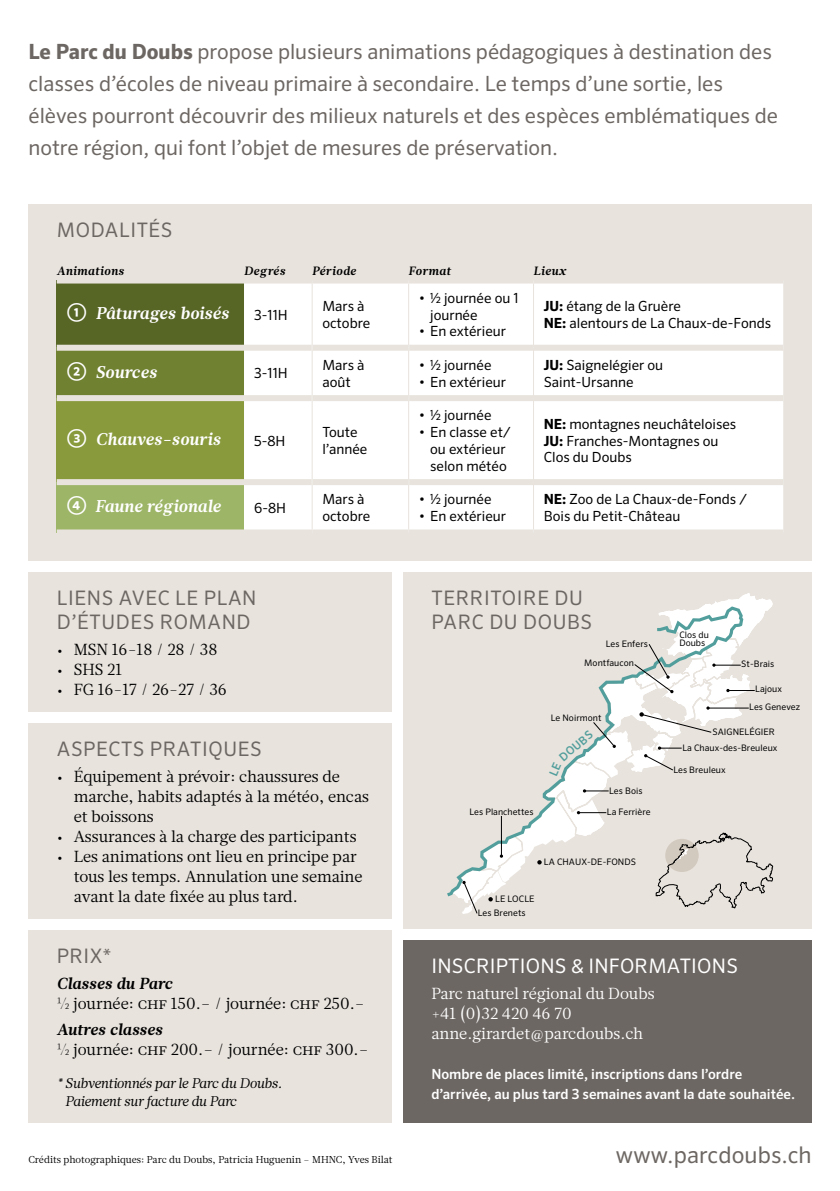
<style>
.page{position:relative;width:840px;height:1191px;background:#fff}
.page>*{position:absolute;margin:0;border:0;box-sizing:border-box;transform-origin:0 0}
.t1{font:23px "Sero OT";letter-spacing:.005em;color:#6d6763}
.t2{font:21px/32px "Sero OT";color:#6d6763}
.t3{font:20px/24px "Sero OT";letter-spacing:.03em;color:#6d6763}
.t4{font:20px "Sero OT";letter-spacing:.01em;color:#fff}
.t5{font:italic 700 17px "Glosa Text";letter-spacing:.015em;color:#fff}
.t6{font:16px/20px "Glosa Text";color:#000}
.t7{font:16px/20px "Glosa Text";color:#fff}
.t8{font:italic 700 16px "Glosa Text";letter-spacing:.015em;color:#000}
.t9{font:14px/16.8px "Sero OT";color:#000}
.t10{font:500 14px/20px "Sero OT";color:#fff}
.t11{font:italic 14px/18px "Glosa Text";letter-spacing:-.01em;color:#000}
.t12{font:italic 700 12px "Glosa Text";letter-spacing:.035em;color:#000}
.t13{font:500 11.4px "Sero OT";color:#519e9c}
.t14{font:10px "Glosa Text";letter-spacing:-.005em;color:#000}
.t15{font:9px/8.2px "Sero OT";letter-spacing:.005em;color:#000}
.s1{font-weight:700}
.s2{font-family:"Sero OT";font-style:normal;font-size:20px}
</style>
<div class="page">
<div style="left:28px;top:204px;width:783px;height:357px;background:#e8e3dd"></div>
<div style="left:28px;top:723px;width:363px;height:196px;background:#e8e3dd"></div>
<div style="left:28px;top:572px;width:363px;height:140px;background:#e8e3dd"></div>
<div style="left:28px;top:930px;width:363px;height:193px;background:#e8e3dd"></div>
<div style="left:57px;top:280px;width:187px;height:68px;background:#576525"></div>
<div style="left:244px;top:283px;width:538px;height:246px;background:#fff"></div>
<div style="left:57px;top:348px;width:187px;height:50px;background:#708131"></div>
<div style="left:57px;top:398px;width:187px;height:84px;background:#889a3c"></div>
<div style="left:57px;top:482px;width:187px;height:50px;background:#9db567"></div>
<div style="left:244px;top:482px;width:68px;height:50px;background:#fff"></div>
<div style="left:57px;top:277px;width:187px;height:6px;background:#e8e3dd"></div>
<div style="left:57px;top:345px;width:187px;height:6px;background:#e8e3dd"></div>
<div style="left:244px;top:345px;width:67px;height:6px;background:#e8e3dd"></div>
<div style="left:312px;top:345px;width:96px;height:6px;background:#e8e3dd"></div>
<div style="left:409px;top:345px;width:123px;height:6px;background:#e8e3dd"></div>
<div style="left:533px;top:345px;width:249px;height:6px;background:#e8e3dd"></div>
<div style="left:57px;top:395px;width:187px;height:6px;background:#e8e3dd"></div>
<div style="left:244px;top:395px;width:67px;height:6px;background:#e8e3dd"></div>
<div style="left:312px;top:395px;width:96px;height:6px;background:#e8e3dd"></div>
<div style="left:409px;top:395px;width:123px;height:6px;background:#e8e3dd"></div>
<div style="left:533px;top:395px;width:249px;height:6px;background:#e8e3dd"></div>
<div style="left:57px;top:479px;width:187px;height:6px;background:#e8e3dd"></div>
<div style="left:244px;top:479px;width:67px;height:6px;background:#e8e3dd"></div>
<div style="left:312px;top:479px;width:96px;height:6px;background:#e8e3dd"></div>
<div style="left:409px;top:479px;width:123px;height:6px;background:#e8e3dd"></div>
<div style="left:533px;top:479px;width:249px;height:6px;background:#e8e3dd"></div>
<div style="left:57px;top:529px;width:187px;height:6px;background:#e8e3dd"></div>
<div style="left:244px;top:529px;width:68px;height:6px;background:#e8e3dd"></div>
<hr style="left:311px;top:283px;width:1px;height:65px;background:#e8e3dd">
<hr style="left:408px;top:283px;width:1px;height:65px;background:#e8e3dd">
<hr style="left:532px;top:283px;width:1px;height:65px;background:#e8e3dd">
<hr style="left:311px;top:348px;width:1px;height:50px;background:#e8e3dd">
<hr style="left:408px;top:348px;width:1px;height:50px;background:#e8e3dd">
<hr style="left:532px;top:348px;width:1px;height:50px;background:#e8e3dd">
<hr style="left:311px;top:398px;width:1px;height:84px;background:#e8e3dd">
<hr style="left:408px;top:398px;width:1px;height:84px;background:#e8e3dd">
<hr style="left:532px;top:398px;width:1px;height:84px;background:#e8e3dd">
<hr style="left:311px;top:482px;width:1px;height:47px;background:#e8e3dd">
<hr style="left:408px;top:482px;width:1px;height:47px;background:#e8e3dd">
<hr style="left:532px;top:482px;width:1px;height:47px;background:#e8e3dd">
<div style="left:403px;top:940px;width:408px;height:183px;background:#6d6763"></div>
<div style="left:403px;top:572px;width:408px;height:356px;background:#e8e3dd"></div>
<svg style="left:450px;top:593px;width:323px;height:321px"></svg>
<p class="t2" style="left:28px;top:35px;width:750px"><span class="s1">Le Parc du Doubs</span> propose plusieurs animations pédagogiques à destination des classes d’écoles de niveau primaire à secondaire. Le temps d’une sortie, les élèves pourront découvrir des milieux naturels et des espèces emblématiques de notre région, qui font l’objet de mesures de préservation.</p>
<h3 class="t3" style="left:57px;top:217px;width:117px">MODALITÉS</h3>
<p class="t12" style="left:57px;top:263px;width:69px">Animations</p>
<p class="t12" style="left:244px;top:263px;width:43px">Degrés</p>
<p class="t12" style="left:312px;top:263px;width:46px">Période</p>
<p class="t12" style="left:408px;top:263px;width:44px">Format</p>
<p class="t12" style="left:533px;top:263px;width:34px">Lieux</p>
<p class="t5" style="left:67px;top:302px;width:163px"><span class="s2">①</span> Pâturages boisés</p>
<p class="t9" style="left:254px;top:306px;width:35px">3-11H</p>
<p class="t9" style="left:322px;top:298px;width:49px">Mars à octobre</p>
<p class="t9" style="left:430px;top:289px;width:90px;text-indent:-11px">• ½ journée ou 1 journée</p>
<p class="t9" style="left:418px;top:323px;width:89px">• En extérieur</p>
<p class="t9" style="left:543px;top:298px;width:229px"><span class="s1">JU:</span> étang de la Gruère<br><span class="s1">NE:</span> alentours de La Chaux-de-Fonds</p>
<p class="t5" style="left:67px;top:361px;width:91px"><span class="s2">②</span> Sources</p>
<p class="t9" style="left:254px;top:365px;width:35px">3-11H</p>
<p class="t9" style="left:322px;top:356px;width:44px">Mars à août</p>
<p class="t9" style="left:418px;top:356px;width:74px">• ½ journée</p>
<p class="t9" style="left:418px;top:373px;width:89px">• En extérieur</p>
<p class="t9" style="left:543px;top:356px;width:121px"><span class="s1">JU:</span> Saignelégier ou<br>Saint-Ursanne</p>
<p class="t5" style="left:67px;top:428px;width:155px"><span class="s2">③</span> Chauves-souris</p>
<p class="t9" style="left:254px;top:432px;width:33px">5-8H</p>
<p class="t9" style="left:322px;top:423px;width:47px">Toute l’année</p>
<p class="t9" style="left:418px;top:407px;width:74px">• ½ journée</p>
<p class="t9" style="left:418px;top:423px;width:94px;text-align:center">• En classe et/ ou extérieur selon météo</p>
<p class="t9" style="left:543px;top:415px;width:194px"><span class="s1">NE:</span> montagnes neuchâteloises<br><span class="s1">JU:</span> Franches-Montagnes ou<br>Clos du Doubs</p>
<p class="t5" style="left:67px;top:495px;width:155px"><span class="s2">④</span> Faune régionale</p>
<p class="t9" style="left:254px;top:499px;width:33px">6-8H</p>
<p class="t9" style="left:322px;top:491px;width:49px">Mars à octobre</p>
<p class="t9" style="left:418px;top:491px;width:74px">• ½ journée</p>
<p class="t9" style="left:418px;top:507px;width:89px">• En extérieur</p>
<p class="t9" style="left:543px;top:491px;width:205px"><span class="s1">NE:</span> Zoo de La Chaux-de-Fonds /<br>Bois du Petit-Château</p>
<h3 class="t3" style="left:57px;top:585px;width:201px">LIENS AVEC LE PLAN<br>D’ÉTUDES ROMAND</h3>
<p class="t6" style="left:57px;top:639px;width:162px">• MSN 16-18 / 28 / 38</p>
<p class="t6" style="left:57px;top:659px;width:67px">• SHS 21</p>
<p class="t6" style="left:57px;top:679px;width:172px">• FG 16-17 / 26-27 / 36</p>
<h3 class="t3" style="left:57px;top:736px;width:206px">ASPECTS PRATIQUES</h3>
<p class="t6" style="left:74px;top:766px;width:297px;text-indent:-17px">• Équipement à prévoir: chaussures de marche, habits adaptés à la météo, encas et boissons</p>
<p class="t6" style="left:57px;top:826px;width:301px">• Assurances à la charge des participants</p>
<p class="t6" style="left:74px;top:846px;width:290px;text-indent:-17px">• Les animations ont lieu en principe par tous les temps. Annulation une semaine avant la date fixée au plus tard.</p>
<h3 class="t3" style="left:57px;top:943px;width:56px">PRIX*</h3>
<p class="t8" style="left:57px;top:972px;width:117px">Classes du Parc</p>
<p class="t6" style="left:57px;top:993px;width:309px">½ journée: CHF 150.– / journée: CHF 250.–</p>
<p class="t8" style="left:57px;top:1018px;width:107px">Autres classes</p>
<p class="t6" style="left:57px;top:1039px;width:313px">½ journée: CHF 200.– / journée: CHF 300.–</p>
<p class="t11" style="left:65px;top:1074px;width:218px;text-indent:-8px">* Subventionnés par le Parc du Doubs.<br>Paiement sur facture du Parc</p>
<h3 class="t3" style="left:431px;top:585px;width:162px">TERRITOIRE DU<br>PARC DU DOUBS</h3>
<p class="t15" style="left:584px;top:633px;width:65px;line-height:19.8px;text-indent:21px">Les Enfers<br>Montfaucon</p>
<p class="t15" style="left:550px;top:714px;width:52px">Le Noirmont</p>
<p class="t15" style="left:469px;top:807px;width:66px">Les Planchettes</p>
<p class="t13" style="left:556px;top:753px;width:41px;rotate:-40deg">DOUBS</p>
<p class="t15" style="left:608px;top:786px;width:35px">Les Bois</p>
<p class="t15" style="left:606px;top:807px;width:45px">La Ferrière</p>
<p class="t15" style="left:543px;top:857px;width:93px">LA CHAUX-DE-FONDS</p>
<p class="t15" style="left:495px;top:894px;width:41px">LE LOCLE</p>
<p class="t15" style="left:477px;top:908px;width:49px">Les Brenets</p>
<p class="t15" style="left:679px;top:631px;width:31px">Clos du<br>Doubs</p>
<p class="t15" style="left:740px;top:659px;width:34px">St-Brais</p>
<p class="t15" style="left:754px;top:685px;width:28px">Lajoux</p>
<p class="t15" style="left:748px;top:702px;width:52px">Les Genevez</p>
<p class="t15" style="left:682px;top:743px;width:97px">La Chaux-des-Breuleux</p>
<p class="t15" style="left:712px;top:727px;width:64px">SAIGNELÉGIER</p>
<p class="t15" style="left:673px;top:765px;width:54px">Les Breuleux</p>
<h3 class="t4" style="left:431px;top:953px;width:308px">INSCRIPTIONS &amp; INFORMATIONS</h3>
<p class="t7" style="left:431px;top:983px;width:224px">Parc naturel régional du Doubs +41 (0)32 420 46 70 anne.girardet@parcdoubs.ch</p>
<p class="t10" style="left:431px;top:1063px;width:365px">Nombre de places limité, inscriptions dans l’ordre d’arrivée, au plus tard 3 semaines avant la date souhaitée.</p>
<p class="t14" style="left:28px;top:1152px;width:365px">Crédits photographiques: Parc du Doubs, Patricia Huguenin – MHNC, Yves Bilat</p>
<h1 class="t1" style="left:615px;top:1140px;width:197px">www.parcdoubs.ch</h1>
</div>
